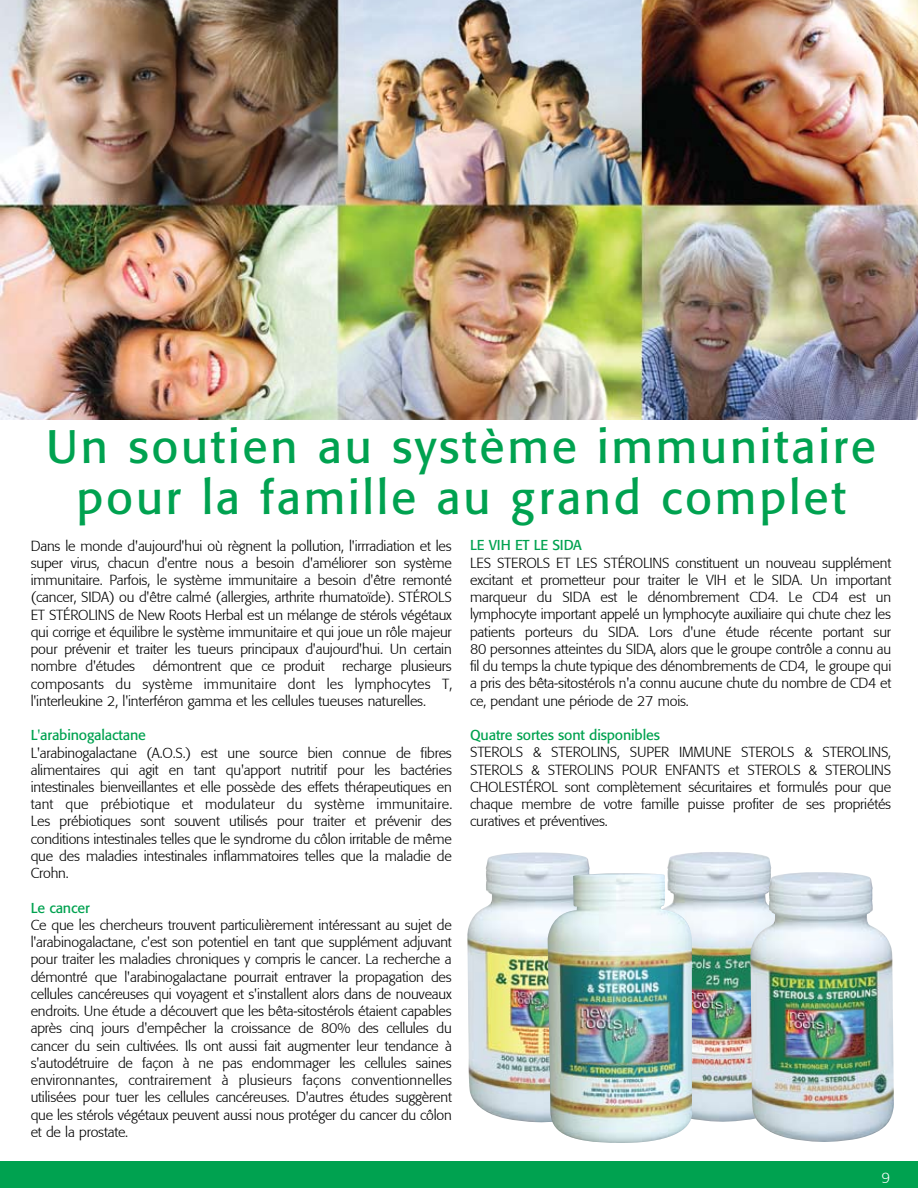
<style>
.page{position:relative;width:918px;height:1188px;background:#fff}
.page>*{position:absolute;margin:0;border:0;box-sizing:border-box;transform-origin:0 0}
.t1{font:46.5px/51px "Formata";letter-spacing:.06em;color:#00a250;text-align:center}
.t2{font:300 15px "Formata";color:#fff}
.t3{font:300 14.25px/17.2px "Formata";letter-spacing:-.01em;color:#000;text-align:justify}
.t4{font:14.25px "Formata";letter-spacing:-.01em;color:#00a250}
</style>
<div class="page">
<div style="left:0;top:1161px;width:918px;height:27px;background:#00a250"></div>
<img style="left:651px;top:852px;width:121px;height:270px">
<img style="left:467px;top:852px;width:145px;height:271px">
<img style="left:548px;top:874px;width:144px;height:269px">
<img style="left:750px;top:872px;width:144px;height:270px">
<img style="left:0;top:0;width:918px;height:419px">
<h1 class="t1" style="left:46px;top:421px;width:831px">Un soutien au système immunitaire pour la famille au grand complet</h1>
<p class="t3" style="left:31px;top:537px;width:423px">Dans le monde d'aujourd'hui où règnent la pollution, l'irrradiation et les super virus, chacun d'entre nous a besoin d'améliorer son système immunitaire. Parfois, le système immunitaire a besoin d'être remonté (cancer, SIDA) ou d'être calmé (allergies, arthrite rhumatoïde). STÉROLS ET STÉROLINS de New Roots Herbal est un mélange de stérols végétaux qui corrige et équilibre le système immunitaire et qui joue un rôle majeur pour prévenir et traiter les tueurs principaux d'aujourd'hui. Un certain nombre d'études démontrent que ce produit recharge plusieurs composants du système immunitaire dont les lymphocytes T, l'interleukine 2, l'interféron gamma et les cellules tueuses naturelles.</p>
<p class="t4" style="left:31px;top:727px;width:117px">L'arabinogalactane</p>
<p class="t3" style="left:31px;top:744px;width:423px">L'arabinogalactane (A.O.S.) est une source bien connue de fibres alimentaires qui agit en tant qu'apport nutritif pour les bactéries intestinales bienveillantes et elle possède des effets thérapeutiques en tant que prébiotique et modulateur du système immunitaire.<br>Les prébiotiques sont souvent utilisés pour traiter et prévenir des conditions intestinales telles que le syndrome du côlon irritable de même que des maladies intestinales inflammatoires telles que la maladie de Crohn.</p>
<p class="t4" style="left:31px;top:899px;width:61px">Le cancer</p>
<p class="t3" style="left:31px;top:916px;width:423px">Ce que les chercheurs trouvent particulièrement intéressant au sujet de l'arabinogalactane, c'est son potentiel en tant que supplément adjuvant pour traiter les maladies chroniques y compris le cancer. La recherche a démontré que l'arabinogalactane pourrait entraver la propagation des cellules cancéreuses qui voyagent et s'installent alors dans de nouveaux endroits. Une étude a découvert que les bêta-sitostérols étaient capables après cinq jours d'empêcher la croissance de 80% des cellules du cancer du sein cultivées. Ils ont aussi fait augmenter leur tendance à s'autodétruire de façon à ne pas endommager les cellules saines environnantes, contrairement à plusieurs façons conventionnelles utilisées pour tuer les cellules cancéreuses. D'autres études suggèrent que les stérols végétaux peuvent aussi nous protéger du cancer du côlon et de la prostate.</p>
<p class="t4" style="left:470px;top:537px;width:113px">LE VIH ET LE SIDA</p>
<p class="t3" style="left:470px;top:554px;width:423px">LES STEROLS ET LES STÉROLINS constituent un nouveau supplément excitant et prometteur pour traiter le VIH et le SIDA. Un important marqueur du SIDA est le dénombrement CD4. Le CD4 est un lymphocyte important appelé un lymphocyte auxiliaire qui chute chez les patients porteurs du SIDA. Lors d'une étude récente portant sur 80 personnes atteintes du SIDA, alors que le groupe contrôle a connu au fil du temps la chute typique des dénombrements de CD4, le groupe qui a pris des bêta-sitostérols n'a connu aucune chute du nombre de CD4 et ce, pendant une période de 27 mois.</p>
<p class="t4" style="left:470px;top:726px;width:191px">Quatre sortes sont disponibles</p>
<p class="t3" style="left:470px;top:744px;width:423px">STEROLS &amp; STEROLINS, SUPER IMMUNE STEROLS &amp; STEROLINS, STEROLS &amp; STEROLINS POUR ENFANTS et STEROLS &amp; STEROLINS CHOLESTÉROL sont complètement sécuritaires et formulés pour que chaque membre de votre famille puisse profiter de ses propriétés curatives et préventives.</p>
<p class="t2" style="left:882px;top:1169px;width:10px">9</p>
</div>
